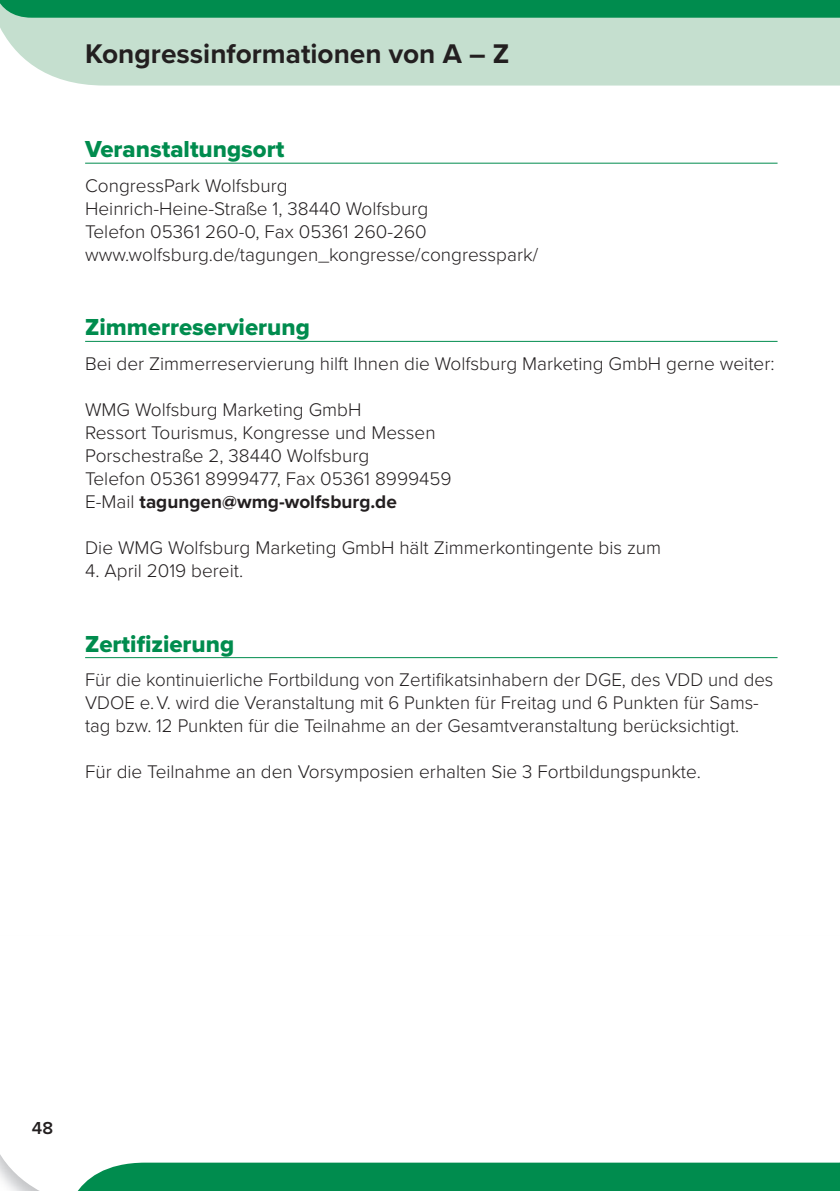
<style>
.page{position:relative;width:840px;height:1191px;background:#fff}
.page>*{position:absolute;margin:0;border:0;box-sizing:border-box;transform-origin:0 0}
.t1{font:700 28px "Proxima Nova";color:#231f20}
.t2{font:24px "Proxima Nova Extrabld";color:#008c4e}
.t3{font:300 19px/23px "Proxima Nova";color:#231f20}
.t4{font:600 18px "Proxima Nova";color:#231f20}
.s1{font-weight:700}
</style>
<div class="page">
<div style="left:0;top:18px;width:839px;height:68px;background:#c5dfcf"></div>
<div style="left:0;top:0;width:839px;height:18px;background:#008c4e"></div>
<div style="left:77px;top:1162px;width:762px;height:29px;background:#008c4e"></div>
<hr style="left:85px;top:163px;width:692px;height:1px;background:#008c4e">
<hr style="left:85px;top:341px;width:692px;height:1px;background:#008c4e">
<hr style="left:85px;top:657px;width:692px;height:1px;background:#008c4e">
<h1 class="t1" style="left:85px;top:32px;width:425px">Kongressinformationen von A – Z</h1>
<p class="t2" style="left:85px;top:131px;width:201px">Veranstaltungsort</p>
<p class="t3" style="left:85px;top:173px;width:454px">CongressPark Wolfsburg<br>Heinrich-Heine-Straße 1, 38440 Wolfsburg<br>Telefon 05361 260-0, Fax 05361 260-260 www.wolfsburg.de/tagungen_kongresse/congresspark/</p>
<p class="t2" style="left:85px;top:309px;width:226px">Zimmerreservierung</p>
<p class="t3" style="left:85px;top:351px;width:690px">Bei der Zimmerreservierung hilft Ihnen die Wolfsburg Marketing GmbH gerne weiter:</p>
<p class="t3" style="left:85px;top:397px;width:368px">WMG Wolfsburg Marketing GmbH<br>Ressort Tourismus, Kongresse und Messen Porschestraße 2, 38440 Wolfsburg<br>Telefon 05361 8999477, Fax 05361 8999459<br>E-Mail <span class="s1">tagungen@wmg-wolfsburg.de</span></p>
<p class="t3" style="left:85px;top:535px;width:577px">Die WMG Wolfsburg Marketing GmbH hält Zimmerkontingente bis zum</p>
<p class="t3" style="left:85px;top:558px;width:159px">4. April 2019 bereit.</p>
<p class="t2" style="left:85px;top:626px;width:150px">Zertifizierung</p>
<p class="t3" style="left:85px;top:667px;width:689px">Für die kontinuierliche Fortbildung von Zertifikatsinhabern der DGE, des VDD und des<br>VDOE e. V. wird die Veranstaltung mit 6 Punkten für Freitag und 6 Punkten für Sams&shy;tag bzw. 12 Punkten für die Teilnahme an der Gesamtveranstaltung berücksichtigt.</p>
<p class="t3" style="left:85px;top:759px;width:617px">Für die Teilnahme an den Vorsymposien erhalten Sie 3 Fortbildungspunkte.</p>
<p class="t4" style="left:32px;top:1114px;width:23px">48</p>
</div>
